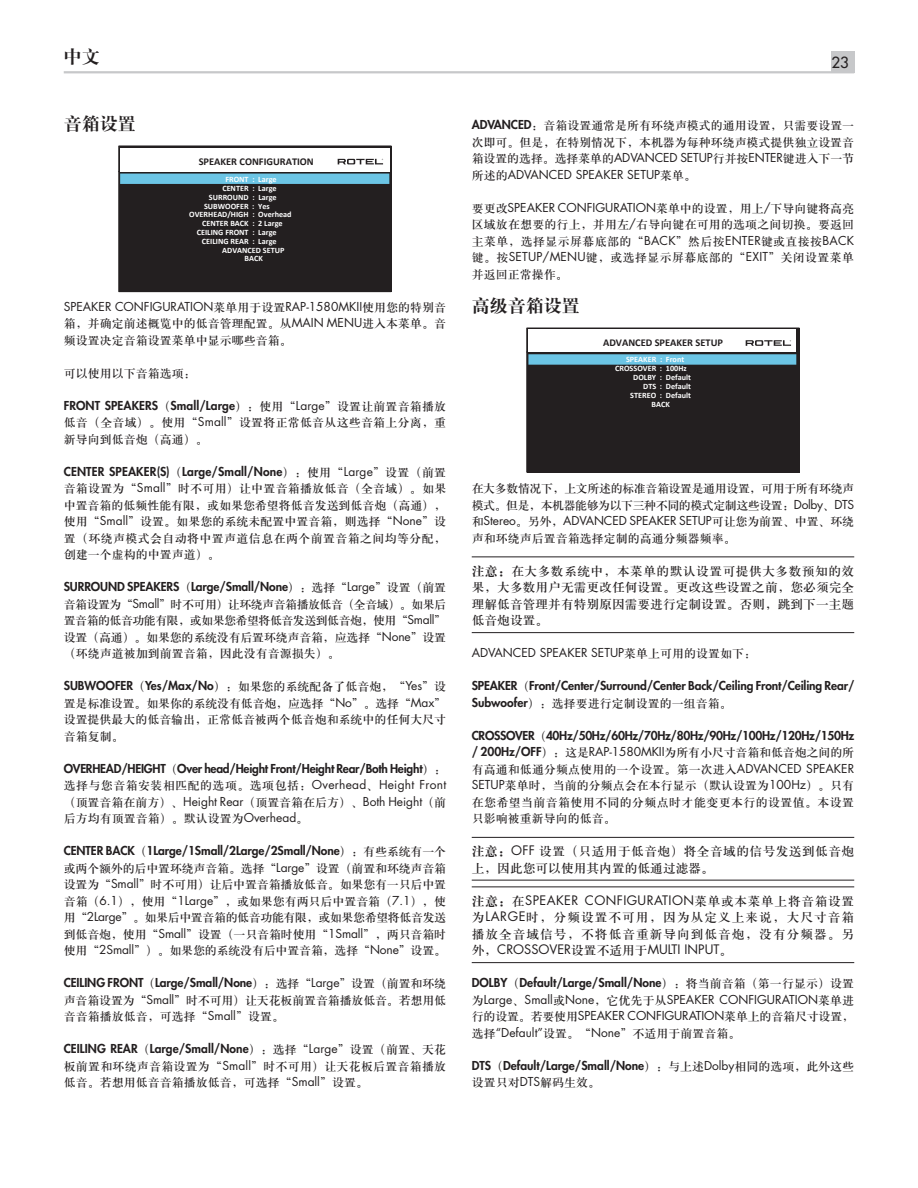
<style>
.page{position:relative;width:918px;height:1188px;background:#fff}
.page>*{position:absolute;margin:0;border:0;box-sizing:border-box;transform-origin:0 0}
.标题_3{font:18px "H Ya 4 gj";color:#231f20}
.t1{font:500 15px "Futura Std";color:#231f20}
.Note{font:12.75px/16.5px "H Ya 3 gj";letter-spacing:.03em;color:#231f20;text-align:justify}
.正文{font:12px/16.5px "H Ya 3 gj";color:#231f20;text-align:justify}
.正文-2{font:12px/16.5px "Futura Std";color:#231f20;text-align:justify}
.正文-3{font:800 12px/16.5px "Futura Std";letter-spacing:-.01em;color:#231f20}
.t2{font:700 10.35px "Calibri";color:#231f20}
.t3{font:700 8.25px/8.6px "Calibri";color:#fff;text-align:center}
.s1{font-family:"Futura Std"}
.s2{font-family:"Futura Std";font-weight:800}
.s3{font-family:"H Ya 4 gj"}
.s4{font-family:"H Ya 3 gj"}
.s5{font-family:"H Ya 3 gj";font-weight:400}
.s6{font-weight:800}
.s7{font-weight:400}
</style>
<div class="page">
<div style="left:831px;top:51px;width:23px;height:21px;background:#c7c8ca"></div>
<hr style="left:64px;top:71px;width:790px;height:2px;background:#c7c8ca">
<div style="left:119px;top:171px;width:272px;height:121px;background:#231f20"></div>
<div style="left:118px;top:171px;width:274px;height:121px;border:1px solid #231f20"></div>
<svg style="left:120px;top:174px;width:269px;height:10px;background:#6bc3e3"></svg>
<div style="left:118px;top:146px;width:274px;height:26px;border:1px solid #231f20"></div>
<div style="left:120px;top:148px;width:269px;height:24px;background:#fff"></div>
<svg style="left:338px;top:159px;width:45px;height:5px"></svg>
<hr style="left:472px;top:556px;width:382px;height:1px;background:#231f20">
<hr style="left:472px;top:632px;width:382px;height:1px;background:#231f20">
<hr style="left:472px;top:837px;width:382px;height:1px;background:#231f20">
<hr style="left:472px;top:880px;width:382px;height:1px;background:#231f20">
<hr style="left:472px;top:886px;width:382px;height:1px;background:#231f20">
<hr style="left:472px;top:962px;width:382px;height:1px;background:#231f20">
<div style="left:527px;top:352px;width:272px;height:120px;background:#231f20"></div>
<div style="left:526px;top:352px;width:274px;height:120px;border:1px solid #231f20"></div>
<svg style="left:528px;top:354px;width:268px;height:11px;background:#67bbd9"></svg>
<div style="left:526px;top:328px;width:274px;height:24px;border:1px solid #231f20"></div>
<div style="left:528px;top:330px;width:268px;height:22px;background:#fff"></div>
<svg style="left:746px;top:340px;width:45px;height:6px"></svg>
<h1 class="标题_3" style="left:64px;top:48px;width:37px">中文</h1>
<p class="t1" style="left:832px;top:53px;width:19px">23</p>
<p class="标题_3" style="left:64px;top:115px;width:73px">音箱设置</p>
<p class="t2" style="left:199px;top:155px;width:117px">SPEAKER CONFIGURATION</p>
<p class="t3" style="left:225px;top:175px;width:53px">FRONT : Large</p>
<p class="t3" style="left:222px;top:184px;width:56px">CENTER : Large</p>
<p class="t3" style="left:209px;top:193px;width:69px">SURROUND : Large</p>
<p class="t3" style="left:204px;top:202px;width:67px">SUBWOOFER : Yes</p>
<p class="t3" style="left:197px;top:228px;width:81px">CEILING FRONT : Large</p>
<p class="t3" style="left:202px;top:237px;width:76px">CEILING REAR : Large</p>
<p class="t3" style="left:222px;top:246px;width:64px">ADVANCED SETUP</p>
<p class="t3" style="left:189px;top:210px;width:104px">OVERHEAD/HIGH : Overhead<br>CENTER BACK : 2 Large</p>
<p class="t3" style="left:245px;top:254px;width:20px">BACK</p>
<p class="正文" style="left:64px;top:299px;width:384px"><span class="s1">SPEAKER CONFIGURATION</span>菜单用于设置<span class="s1">RAP-1580MKII</span>使用您的特别音箱，并确定前述概览中的低音管理配置。从<span class="s1">MAIN MENU</span>进入本菜单。音频设置决定音箱设置菜单中显示哪些音箱。</p>
<p class="正文" style="left:64px;top:365px;width:133px">可以使用以下音箱选项：</p>
<p class="正文" style="left:64px;top:398px;width:384px"><span class="s2">FRONT SPEAKERS</span>（<span class="s2">Small/Large</span>）：使用“<span class="s1">Large</span>”设置让前置音箱播放低音（全音域）。使用“<span class="s1">Small</span>”设置将正常低音从这些音箱上分离，重新导向到低音炮（高通）。</p>
<p class="正文" style="left:64px;top:464px;width:384px"><span class="s2">CENTER SPEAKER(S)</span>（<span class="s2">Large/Small/None</span>）：使用“<span class="s1">Large</span>”设置（前置音箱设置为“<span class="s1">Small</span>”时不可用）让中置音箱播放低音（全音域）。如果中置音箱的低频性能有限，或如果您希望将低音发送到低音炮（高通），使用“<span class="s1">Small</span>”设置。如果您的系统未配置中置音箱，则选择“<span class="s1">None</span>”设置（环绕声模式会自动将中置声道信息在两个前置音箱之间均等分配，创建一个虚构的中置声道）。</p>
<p class="正文" style="left:64px;top:579px;width:384px"><span class="s2">SURROUND SPEAKERS</span>（<span class="s2">Large/Small/None</span>）：选择“<span class="s1">Large</span>”设置（前置音箱设置为“<span class="s1">Small</span>”时不可用）让环绕声音箱播放低音（全音域）。如果后置音箱的低音功能有限，或如果您希望将低音发送到低音炮，使用“<span class="s1">Small</span>”设置（高通）。如果您的系统没有后置环绕声音箱，应选择“<span class="s1">None</span>”设置（环绕声道被加到前置音箱，因此没有音源损失）。</p>
<p class="正文" style="left:64px;top:678px;width:384px"><span class="s2">SUBWOOFER</span>（<span class="s2">Yes/Max/No</span>）：如果您的系统配备了低音炮，“<span class="s1">Yes</span>”设置是标准设置。如果你的系统没有低音炮，应选择“<span class="s1">No</span>”。选择“<span class="s1">Max</span>”设置提供最大的低音输出，正常低音被两个低音炮和系统中的任何大尺寸音箱复制。</p>
<p class="正文" style="left:64px;top:761px;width:384px"><span class="s2">OVERHEAD/HEIGHT</span>（<span class="s2">Over head/Height Front/Height Rear/Both Height</span>）：选择与您音箱安装相匹配的选项。选项包括：<span class="s1">Overhead</span>、<span class="s1">Height Front</span>（顶置音箱在前方）、<span class="s1">Height Rear</span>（顶置音箱在后方）、<span class="s1">Both Height</span>（前后方均有顶置音箱）。默认设置为<span class="s1">Overhead</span>。</p>
<p class="正文" style="left:64px;top:843px;width:384px"><span class="s2">CENTER BACK</span>（<span class="s2">1Large/1Small/2Large/2Small/None</span>）：有些系统有一个或两个额外的后中置环绕声音箱。选择“<span class="s1">Large</span>”设置（前置和环绕声音箱设置为“<span class="s1">Small</span>”时不可用）让后中置音箱播放低音。如果您有一只后中置音箱（<span class="s1">6.1</span>），使用“<span class="s1">1Large</span>”，或如果您有两只后中置音箱（<span class="s1">7.1</span>），使用“<span class="s1">2Large</span>”。如果后中置音箱的低音功能有限，或如果您希望将低音发送到低音炮，使用“<span class="s1">Small</span>”设置（一只音箱时使用“<span class="s1">1Small</span>”，两只音箱时使用“<span class="s1">2Small</span>”）。如果您的系统没有后中置音箱，选择“<span class="s1">None</span>”设置。</p>
<p class="正文" style="left:64px;top:975px;width:384px"><span class="s2">CEILING FRONT</span>（<span class="s2">Large/Small/None</span>）：选择“<span class="s1">Large</span>”设置（前置和环绕声音箱设置为“<span class="s1">Small</span>”时不可用）让天花板前置音箱播放低音。若想用低音音箱播放低音，可选择“<span class="s1">Small</span>”设置。</p>
<p class="正文" style="left:64px;top:1041px;width:384px"><span class="s2">CEILING REAR</span>（<span class="s2">Large/Small/None</span>）：选择“<span class="s1">Large</span>”设置（前置、天花板前置和环绕声音箱设置为“<span class="s1">Small</span>”时不可用）让天花板后置音箱播放低音。若想用低音音箱播放低音，可选择“<span class="s1">Small</span>”设置。</p>
<p class="正文" style="left:472px;top:117px;width:384px"><span class="s2">ADVANCED</span>：音箱设置通常是所有环绕声模式的通用设置，只需要设置一次即可。但是，在特别情况下，本机器为每种环绕声模式提供独立设置音箱设置的选择。选择菜单的<span class="s1">ADVANCED SETUP</span>行并按<span class="s1">ENTER</span>键进入下一节所述的<span class="s1">ADVANCED SPEAKER SETUP</span>菜单。</p>
<p class="正文" style="left:472px;top:200px;width:384px">要更改<span class="s1">SPEAKER CONFIGURATION</span>菜单中的设置，用上<span class="s1">/</span>下导向键将高亮区域放在想要的行上，并用左<span class="s1">/</span>右导向键在可用的选项之间切换。要返回主菜单，选择显示屏幕底部的“<span class="s1">BACK</span>”然后按<span class="s1">ENTER</span>键或直接按<span class="s1">BACK</span>键。按<span class="s1">SETUP/MENU</span>键，或选择显示屏幕底部的“<span class="s1">EXIT</span>”关闭设置菜单并返回正常操作。</p>
<p class="标题_3" style="left:472px;top:296px;width:109px">高级音箱设置</p>
<p class="t2" style="left:603px;top:336px;width:121px">ADVANCED SPEAKER SETUP</p>
<p class="t3" style="left:626px;top:355px;width:60px">SPEAKER : Front</p>
<p class="t3" style="left:615px;top:364px;width:73px">CROSSOVER : 100Hz</p>
<p class="t3" style="left:633px;top:373px;width:59px">DOLBY : Default</p>
<p class="t3" style="left:643px;top:382px;width:49px">DTS : Default</p>
<p class="t3" style="left:630px;top:391px;width:62px">STEREO : Default</p>
<p class="t3" style="left:652px;top:400px;width:20px">BACK</p>
<p class="正文" style="left:472px;top:480px;width:384px">在大多数情况下，上文所述的标准音箱设置是通用设置，可用于所有环绕声模式。但是，本机器能够为以下三种不同的模式定制这些设置：<span class="s1">Dolby</span>、<span class="s1">DTS</span>和<span class="s1">Stereo</span>。另外，<span class="s1">ADVANCED SPEAKER SETUP</span>可让您为前置、中置、环绕声和环绕声后置音箱选择定制的高通分频器频率。</p>
<p class="Note" style="left:472px;top:562px;width:384px"><span class="s3">注意：</span>在大多数系统中，本菜单的默认设置可提供大多数预知的效果，大多数用户无需更改任何设置。更改这些设置之前，您必须完全理解低音管理并有特别原因需要进行定制设置。否则，跳到下一主题低音炮设置。</p>
<p class="正文-2" style="left:472px;top:644px;width:286px">ADVANCED SPEAKER SETUP<span class="s4">菜单上可用的设置如下：</span></p>
<p class="正文-3" style="left:472px;top:677px;width:384px">SPEAKER<span class="s5">（</span>Front/Center/Surround/Center Back/Ceiling Front/Ceiling Rear/<br>Subwoofer<span class="s5">）：选择要进行定制设置的一组音箱。</span></p>
<p class="正文" style="left:472px;top:728px;width:384px"><span class="s2">CROSSOVER</span>（<span class="s2">40Hz/50Hz/60Hz/70Hz/80Hz/90Hz/100Hz/120Hz/150Hz / 200Hz/OFF</span>）：这是<span class="s1">RAP-1580MKII</span>为所有小尺寸音箱和低音炮之间的所有高通和低通分频点使用的一个设置。第一次进入<span class="s1">ADVANCED SPEAKER SETUP</span>菜单时，当前的分频点会在本行显示（默认设置为<span class="s1">100Hz</span>）。只有在您希望当前音箱使用不同的分频点时才能变更本行的设置值。本设置只影响被重新导向的低音。</p>
<p class="Note" style="left:472px;top:843px;width:384px"><span class="s3">注意：</span><span class="s1">OFF</span> 设置（只适用于低音炮）将全音域的信号发送到低音炮上，因此您可以使用其内置的低通过滤器。</p>
<p class="Note" style="left:472px;top:892px;width:384px"><span class="s3">注意：</span>在<span class="s1">SPEAKER CONFIGURATION</span>菜单或本菜单上将音箱设置为<span class="s1">LARGE</span>时，分频设置不可用，因为从定义上来说，大尺寸音箱播放全音域信号，不将低音重新导向到低音炮，没有分频器。另外，<span class="s1">CROSSOVER</span>设置不适用于<span class="s1">MULTI INPUT</span>。</p>
<p class="正文-2" style="left:472px;top:974px;width:384px"><span class="s6">DOLBY</span><span class="s4">（</span><span class="s6">Default/Large/Small/None</span><span class="s4">）：将当前音箱（第一行显示）设置为</span>Large<span class="s4">、</span>Small<span class="s4">或</span>None<span class="s4">，它优先于从</span>SPEAKER CONFIGURATION<span class="s4">菜单进行的设置。若要使用</span>SPEAKER CONFIGURATION<span class="s4">菜单上的音箱尺寸设置，选择</span>“Default”<span class="s4">设置。“</span>None<span class="s4">”不适用于前置音箱。</span></p>
<p class="正文-3" style="left:472px;top:1057px;width:384px">DTS<span class="s5">（</span>Default/Large/Small/None<span class="s5">）：与上述</span><span class="s7">Dolby</span><span class="s5">相同的选项，此外这些设置只对</span><span class="s7">DTS</span><span class="s5">解码生效。</span></p>
</div>
